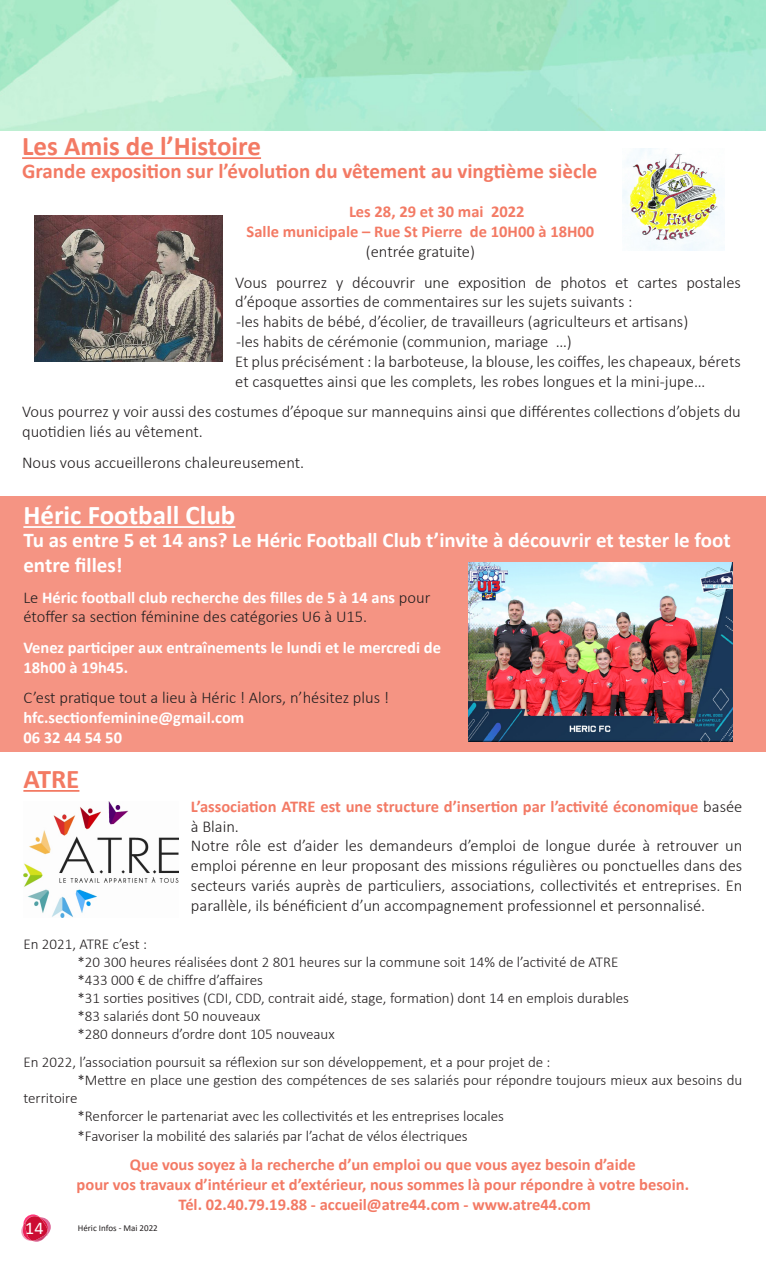
<style>
.page{position:relative;width:766px;height:1263px;background:#fff}
.page>*{position:absolute;margin:0;border:0;box-sizing:border-box;transform-origin:0 0}
.t1{font:700 27px "Calibri";color:#f37a64}
.t2{font:700 27px "Calibri";color:#fff}
.t3{font:700 27px "Calibri";color:#f37a63}
.t4{font:700 21px/25.2px "Calibri";color:#fff}
.t5{font:700 21px "Calibri";color:#f37a64}
.t6{font:18px "Calibri";color:#fff}
.t7{font:300 16.5px/19.8px "Calibri";color:#231f20}
.t8{font:700 16.5px/19.8px "Calibri";color:#f37a65}
.t9{font:700 16.5px/19.8px "Calibri";color:#fff}
.t10{font:700 16.5px "Calibri";color:#f37a64}
.t11{font:300 15px/18px "Calibri";color:#231f20}
.t12{font:9px "Calibri";color:#231f20}
.s1{color:#fff}
.s2{font-weight:700;color:#fff}
.s3{font-weight:300;color:#231f20}
</style>
<div class="page">
<div style="left:0;top:496px;width:765px;height:256px;background:#f59483"></div>
<img style="left:622px;top:148px;width:101px;height:102px">
<svg style="left:21px;top:1214px;width:30px;height:28px"></svg>
<hr style="left:22px;top:157px;width:239px;height:2px;background:#f37a64">
<hr style="left:23px;top:526px;width:212px;height:2px;background:#fff">
<img style="left:34px;top:216px;width:188px;height:145px">
<img style="left:468px;top:563px;width:264px;height:178px">
<img style="left:0;top:0;width:765px;height:130px">
<hr style="left:23px;top:790px;width:56px;height:2px;background:#f37a63">
<img style="left:24px;top:801px;width:154px;height:117px">
<p class="t1" style="left:22px;top:127px;width:240px">Les Amis de l’Histoire</p>
<p class="t5" style="left:22px;top:156px;width:576px">Grande exposition sur l’évolution du vêtement au vingtième siècle</p>
<p class="t10" style="left:331px;top:200px;width:195px"><span class="s1">....</span>Les 28, 29 et 30 mai 2022</p>
<p class="t10" style="left:246px;top:220px;width:349px">Salle municipale – Rue St Pierre de 10H00 à 18H00</p>
<p class="t7" style="left:366px;top:242px;width:111px">(entrée gratuite)</p>
<p class="t7" style="left:235px;top:272px;width:507px">Vous pourrez y découvrir une exposition de photos et cartes postales d’époque assorties de commentaires sur les sujets suivants :</p>
<p class="t7" style="left:236px;top:312px;width:453px">-les habits de bébé, d’écolier, de travailleurs (agriculteurs et artisans)</p>
<p class="t7" style="left:236px;top:332px;width:337px">-les habits de cérémonie (communion, mariage …)</p>
<p class="t7" style="left:235px;top:351px;width:507px">Et plus précisément : la barboteuse, la blouse, les coiffes, les chapeaux, bérets et casquettes ainsi que les complets, les robes longues et la mini-jupe…</p>
<p class="t7" style="left:22px;top:402px;width:720px">Vous pourrez y voir aussi des costumes d’époque sur mannequins ainsi que différentes collections d’objets du quotidien liés au vêtement.</p>
<p class="t7" style="left:22px;top:452px;width:283px">Nous vous accueillerons chaleureusement.</p>
<p class="t2" style="left:23px;top:496px;width:213px">Héric Football Club</p>
<p class="t4" style="left:23px;top:527px;width:708px">Tu as entre 5 et 14 ans? Le Héric Football Club t’invite à découvrir et tester le foot entre filles!</p>
<p class="t7" style="left:23px;top:587px;width:408px">Le <span class="s2">Héric football club recherche des filles de 5 à 14 ans</span> pour étoffer sa section féminine des catégories U6 à U15.</p>
<p class="t9" style="left:23px;top:637px;width:419px">Venez participer aux entraînements le lundi et le mercredi de<br>18h00 à 19h45.</p>
<p class="t7" style="left:23px;top:688px;width:367px">C’est pratique tout a lieu à Héric ! Alors, n’hésitez plus !</p>
<p class="t9" style="left:23px;top:708px;width:222px">hfc.sectionfeminine@gmail.com</p>
<p class="t9" style="left:23px;top:727px;width:100px">06 32 44 54 50</p>
<p class="t3" style="left:23px;top:760px;width:57px">ATRE</p>
<p class="t8" style="left:191px;top:796px;width:552px">L’association ATRE est une structure d’insertion par l’activité économique <span class="s3">basée à Blain.</span></p>
<p class="t7" style="left:191px;top:836px;width:552px;text-align:justify">Notre rôle est d’aider les demandeurs d’emploi de longue durée à retrouver un emploi pérenne en leur proposant des missions régulières ou ponctuelles dans des secteurs variés auprès de particuliers, associations, collectivités et entreprises. En parallèle, ils bénéficient d’un accompagnement professionnel et personnalisé.</p>
<p class="t11" style="left:23px;top:934px;width:125px">En 2021, ATRE c’est :</p>
<p class="t11" style="left:77px;top:952px;width:542px">*20 300 heures réalisées dont 2 801 heures sur la commune soit 14% de l’activité de ATRE</p>
<p class="t11" style="left:77px;top:970px;width:187px">*433 000 € de chiffre d’affaires</p>
<p class="t11" style="left:77px;top:988px;width:553px">*31 sorties positives (CDI, CDD, contrait aidé, stage, formation) dont 14 en emplois durables</p>
<p class="t11" style="left:77px;top:1006px;width:184px">*83 salariés dont 50 nouveaux</p>
<p class="t11" style="left:77px;top:1024px;width:259px">*280 donneurs d’ordre dont 105 nouveaux</p>
<p class="t11" style="left:23px;top:1053px;width:528px">En 2022, l’association poursuit sa réflexion sur son développement, et a pour projet de :</p>
<p class="t11" style="left:23px;top:1071px;width:720px;text-indent:54px">*Mettre en place une gestion des compétences de ses salariés pour répondre toujours mieux aux besoins du territoire</p>
<p class="t11" style="left:77px;top:1107px;width:428px">*Renforcer le partenariat avec les collectivités et les entreprises locales</p>
<p class="t11" style="left:77px;top:1127px;width:392px">*Favoriser la mobilité des salariés par l’achat de vélos électriques</p>
<p class="t8" style="left:130px;top:1154px;width:507px">Que vous soyez à la recherche d’un emploi ou que vous ayez besoin d’aide</p>
<p class="t8" style="left:77px;top:1174px;width:614px">pour vos travaux d’intérieur et d’extérieur, nous sommes là pour répondre à votre besoin.</p>
<p class="t8" style="left:178px;top:1194px;width:413px">Tél. 02.40.79.19.88 - accueil@atre44.com - www.atre44.com</p>
<p class="t6" style="left:25px;top:1215px;width:20px">14</p>
<p class="t12" style="left:78px;top:1222px;width:82px">Héric Infos - Mai 2022</p>
</div>
